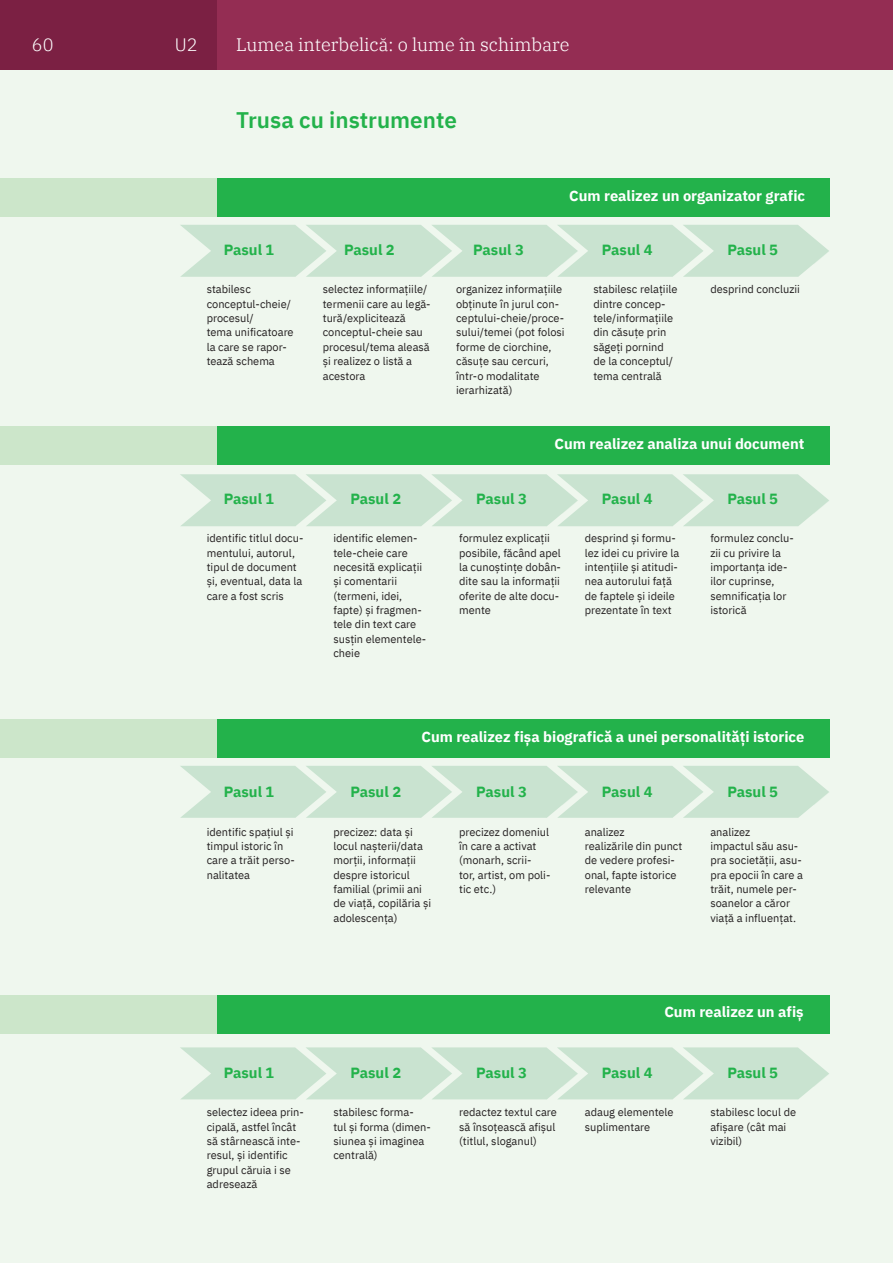
<style>
.page{position:relative;width:893px;height:1263px;background:#fff}
.page>*{position:absolute;margin:0;border:0;box-sizing:border-box;transform-origin:0 0}
.ttl_serif_medium{font:600 22.5px "IBM Plex Sans";color:#23b24b}
.t1{font:300 18px "IBM Plex Serif";color:#fff}
.t2{font:300 18px "IBM Plex Sans";color:#fff}
.body_regular_-baseli{font:700 14.7px "IBM Plex Sans";color:#fff}
.Pas{font:700 14.7px "IBM Plex Sans";color:#23b24b}
.notes_regular_left{font:10.95px/14.4px "IBM Plex Sans";color:#231f20}
</style>
<div class="page">
<div style="left:0;top:0;width:893px;height:70px;background:#942d53"></div>
<div style="left:0;top:0;width:217px;height:70px;background:#7b2043"></div>
<div style="left:0;top:70px;width:893px;height:1193px;background:#eff7ee"></div>
<svg style="left:180px;top:225px;width:649px;height:52px;background:#cde5d3"></svg>
<div style="left:217px;top:179px;width:612px;height:38px;background:#23b24b"></div>
<div style="left:0;top:179px;width:217px;height:38px;background:#cce6ca"></div>
<svg style="left:180px;top:474px;width:649px;height:52px;background:#cde5d3"></svg>
<div style="left:217px;top:426px;width:612px;height:39px;background:#23b24b"></div>
<div style="left:0;top:426px;width:217px;height:39px;background:#cce6ca"></div>
<svg style="left:180px;top:766px;width:649px;height:52px;background:#cde5d3"></svg>
<div style="left:217px;top:719px;width:612px;height:38px;background:#23b24b"></div>
<div style="left:0;top:719px;width:217px;height:38px;background:#cce6ca"></div>
<svg style="left:180px;top:1047px;width:649px;height:53px;background:#cde5d3"></svg>
<div style="left:217px;top:995px;width:612px;height:38px;background:#23b24b"></div>
<div style="left:0;top:995px;width:217px;height:38px;background:#cce6ca"></div>
<h2 class="t2" style="left:32px;top:31px;width:23px">60</h2>
<h2 class="t2" style="left:175px;top:31px;width:24px">U2</h2>
<h2 class="t1" style="left:236px;top:31px;width:335px">Lumea interbelică: o lume în schimbare</h2>
<p class="ttl_serif_medium" style="left:236px;top:102px;width:222px">Trusa cu instrumente</p>
<p class="body_regular_-baseli" style="left:569px;top:184px;width:237px">Cum realizez un organizator grafic</p>
<p class="Pas" style="left:224px;top:238px;width:52px">Pasul 1</p>
<p class="notes_regular_left" style="left:207px;top:281px;width:88px">stabilesc conceptul-cheie/ procesul/<br>tema unificatoare la care se rapor&shy;tează schema</p>
<p class="Pas" style="left:344px;top:238px;width:52px">Pasul 2</p>
<p class="notes_regular_left" style="left:323px;top:281px;width:109px">selectez informațiile/ termenii care au legă&shy;tură/explicitează conceptul-cheie sau procesul/tema aleasă și realizez o listă a acestora</p>
<p class="Pas" style="left:224px;top:487px;width:52px">Pasul 1</p>
<p class="notes_regular_left" style="left:207px;top:530px;width:98px">identific titlul docu&shy;mentului, autorul, tipul de document și, eventual, data la care a fost scris</p>
<p class="Pas" style="left:350px;top:487px;width:52px">Pasul 2</p>
<p class="notes_regular_left" style="left:333px;top:530px;width:90px">identific elemen&shy;tele‑cheie care necesită explicații și comentarii</p>
<p class="notes_regular_left" style="left:333px;top:588px;width:94px">(termeni, idei, fapte) și fragmen&shy;tele din text care susțin elementele&shy;cheie</p>
<p class="Pas" style="left:473px;top:238px;width:52px">Pasul 3</p>
<p class="notes_regular_left" style="left:456px;top:281px;width:110px">organizez informațiile obținute în jurul con&shy;ceptului-cheie/proce&shy;sului/temei (pot folosi forme de ciorchine, căsuțe sau cercuri, într‑o modalitate ierarhizată)</p>
<p class="Pas" style="left:602px;top:238px;width:52px">Pasul 4</p>
<p class="notes_regular_left" style="left:593px;top:281px;width:86px">stabilesc relațiile dintre concep&shy;tele/informațiile din căsuțe prin săgeți pornind de la conceptul/ tema centrală</p>
<p class="Pas" style="left:727px;top:238px;width:52px">Pasul 5</p>
<p class="notes_regular_left" style="left:710px;top:281px;width:91px">desprind concluzii</p>
<p class="body_regular_-baseli" style="left:555px;top:432px;width:251px">Cum realizez analiza unui document</p>
<p class="Pas" style="left:476px;top:487px;width:52px">Pasul 3</p>
<p class="notes_regular_left" style="left:459px;top:530px;width:103px">formulez explicații posibile, făcând apel la cunoștințe dobân&shy;dite sau la informații oferite de alte docu&shy;mente</p>
<p class="Pas" style="left:602px;top:487px;width:52px">Pasul 4</p>
<p class="notes_regular_left" style="left:585px;top:530px;width:96px">desprind și formu&shy;lez idei cu privire la intențiile și atitudi&shy;nea autorului față de faptele și ideile prezentate în text</p>
<p class="Pas" style="left:727px;top:487px;width:52px">Pasul 5</p>
<p class="notes_regular_left" style="left:710px;top:530px;width:85px">formulez conclu&shy;zii cu privire la importanța ide&shy;ilor cuprinse, semnificația lor istorică</p>
<p class="Pas" style="left:224px;top:780px;width:52px">Pasul 1</p>
<p class="notes_regular_left" style="left:207px;top:824px;width:90px">identific spațiul și timpul istoric în care a trăit perso&shy;nalitatea</p>
<p class="body_regular_-baseli" style="left:421px;top:725px;width:384px">Cum realizez fișa biografică a unei personalități istorice</p>
<p class="Pas" style="left:350px;top:780px;width:52px">Pasul 2</p>
<p class="notes_regular_left" style="left:333px;top:824px;width:99px">precizez: data și locul nașterii/data morții, informații despre istoricul familial (primii ani de viață, copilăria și adolescența)</p>
<p class="Pas" style="left:476px;top:780px;width:52px">Pasul 3</p>
<p class="notes_regular_left" style="left:459px;top:824px;width:93px">precizez domeniul în care a activat (monarh, scrii&shy;tor, artist, om poli&shy;tic etc.)</p>
<p class="Pas" style="left:602px;top:780px;width:52px">Pasul 4</p>
<p class="notes_regular_left" style="left:585px;top:824px;width:99px">analizez<br>realizările din punct de vedere profesi&shy;onal, fapte istorice relevante</p>
<p class="Pas" style="left:727px;top:780px;width:52px">Pasul 5</p>
<p class="notes_regular_left" style="left:710px;top:824px;width:94px">analizez<br>impactul său asu&shy;pra societății, asu&shy;pra epocii în care a trăit, numele per&shy;soanelor a căror viață a influențat.</p>
<p class="Pas" style="left:224px;top:1061px;width:52px">Pasul 1</p>
<p class="notes_regular_left" style="left:207px;top:1104px;width:99px">selectez ideea prin&shy;cipală, astfel încât să stârnească inte&shy;resul, și identific grupul căruia i se adresează</p>
<p class="Pas" style="left:350px;top:1061px;width:52px">Pasul 2</p>
<p class="notes_regular_left" style="left:333px;top:1104px;width:99px">stabilesc forma-<br>tul și forma (dimen&shy;siunea și imaginea centrală)</p>
<p class="Pas" style="left:476px;top:1061px;width:52px">Pasul 3</p>
<p class="notes_regular_left" style="left:459px;top:1104px;width:99px">redactez textul care să însoțească afișul (titlul, sloganul)</p>
<p class="body_regular_-baseli" style="left:664px;top:1000px;width:141px">Cum realizez un afiș</p>
<p class="Pas" style="left:602px;top:1061px;width:52px">Pasul 4</p>
<p class="notes_regular_left" style="left:585px;top:1104px;width:90px">adaug elementele suplimentare</p>
<p class="Pas" style="left:727px;top:1061px;width:52px">Pasul 5</p>
<p class="notes_regular_left" style="left:710px;top:1104px;width:87px">stabilesc locul de afișare (cât mai vizibil)</p>
</div>
